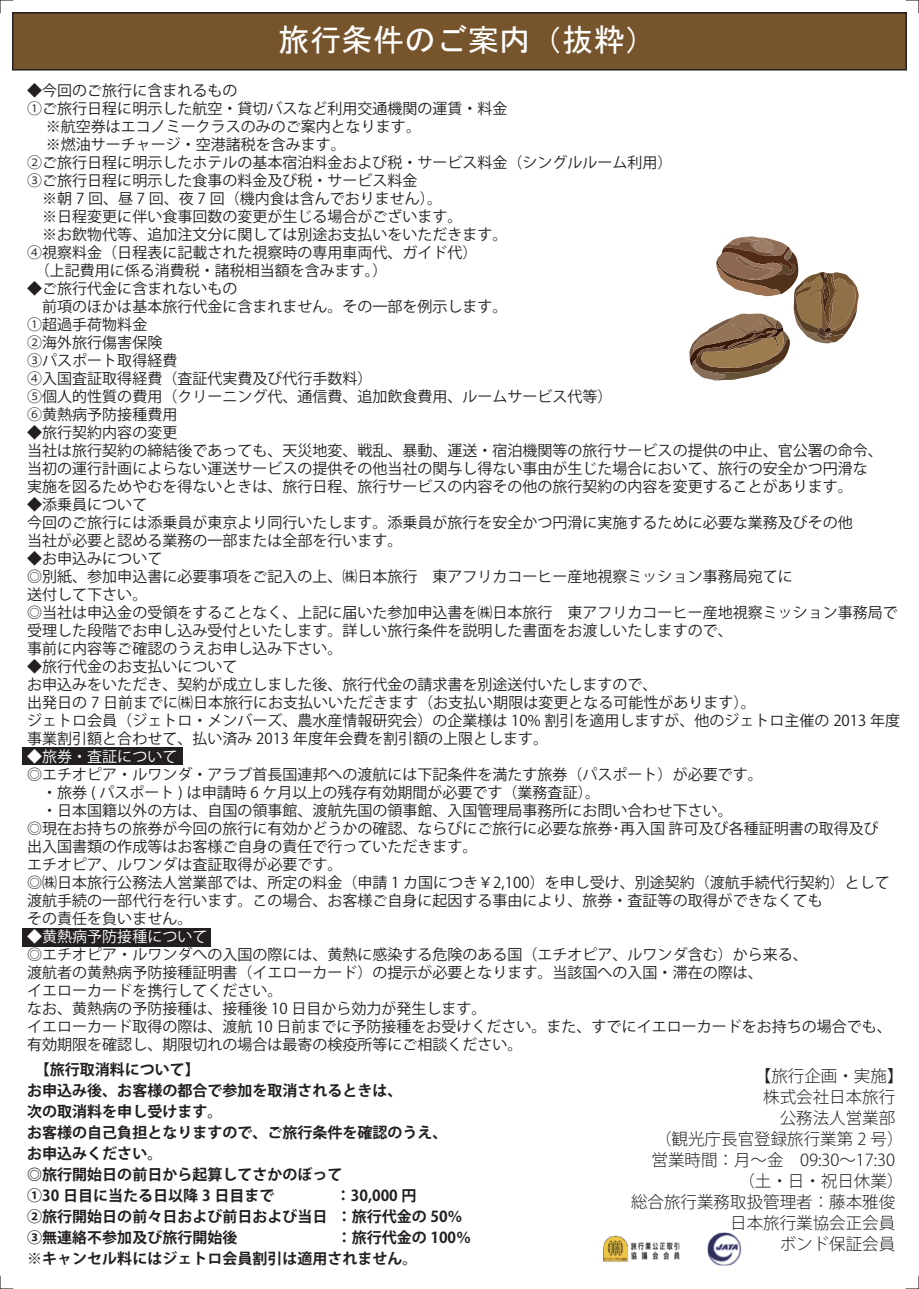
<style>
.page{position:relative;width:919px;height:1289px;background:#fff}
.page>*{position:absolute;margin:0;border:0;box-sizing:border-box;transform-origin:0 0}
.t1{font:31.5px "MS Gothic";color:#fff}
.t2{font:300 16.5px "Koz Go Pro";color:#231f20}
.t3{font:15px/18px "Koz Go Pro";color:#231f20}
.t4{font:700 15px/21px "Koz Go Pro";color:#231f20}
.t5{font:15px "Koz Go Pro";color:#fff}
</style>
<div class="page">
<svg style="left:0;top:1275px;width:13px;height:14px"></svg>
<svg style="left:0;top:0;width:13px;height:13px"></svg>
<svg style="left:905px;top:0;width:14px;height:13px"></svg>
<svg style="left:905px;top:1275px;width:14px;height:14px"></svg>
<div style="left:12px;top:12px;width:894px;height:59px;background:#76542c;border:2px solid #231f20"></div>
<img style="left:707px;top:1232px;width:35px;height:33px">
<img style="left:603px;top:1235px;width:76px;height:27px">
<svg style="left:689px;top:236px;width:169px;height:144px"></svg>
<div style="left:23px;top:928px;width:188px;height:19px;background:#231f20"></div>
<div style="left:23px;top:747px;width:160px;height:17px;background:#231f20"></div>
<h1 class="t1" style="left:278px;top:24px;width:379px">旅行条件のご案内（抜粋）</h1>
<p class="t3" style="left:27px;top:100px;width:646px">①ご旅行日程に明示した航空・貸切バスなど利用交通機関の運賃・料金<br>　 ※航空券はエコノミークラスのみのご案内となります。　<br>　 ※燃油サーチャージ・空港諸税を含みます。<br>②ご旅行日程に明示したホテルの基本宿泊料金および税・サービス料金（シングルルーム利用）③ご旅行日程に明示した食事の料金及び税・サービス料金<br>　※朝 7 回、昼 7 回、夜 7 回（機内食は含んでおりません）。<br>　※日程変更に伴い食事回数の変更が生じる場合がございます。<br>　※お飲物代等、追加注文分に関しては別途お支払いをいただきます。<br>④視察料金（日程表に記載された視察時の専用車両代、ガイド代）<br>　（上記費用に係る消費税・諸税相当額を含みます。）</p>
<p class="t3" style="left:27px;top:280px;width:586px">◆ご旅行代金に含まれないもの<br>　前項のほかは基本旅行代金に含まれません。その一部を例示します。<br>①超過手荷物料金<br>②海外旅行傷害保険<br>③パスポート取得経費<br>④入国査証取得経費（査証代実費及び代行手数料）<br>⑤個人的性質の費用（クリーニング代、通信費、追加飲食費用、ルームサービス代等）<br>⑥黄熱病予防接種費用</p>
<p class="t3" style="left:27px;top:424px;width:856px">◆旅行契約内容の変更<br>当社は旅行契約の締結後であっても、天災地変、戦乱、暴動、運送・宿泊機関等の旅行サービスの提供の中止、官公署の命令、当初の運行計画によらない運送サービスの提供その他当社の関与し得ない事由が生じた場合において、旅行の安全かつ円滑な実施を図るためやむを得ないときは、旅行日程、旅行サービスの内容その他の旅行契約の内容を変更することがあります。</p>
<p class="t3" style="left:27px;top:496px;width:826px">◆添乗員について<br>今回のご旅行には添乗員が東京より同行いたします。添乗員が旅行を安全かつ円滑に実施するために必要な業務及びその他当社が必要と認める業務の一部または全部を行います。</p>
<p class="t3" style="left:27px;top:550px;width:871px">◆お申込みについて<br>◎別紙、参加申込書に必要事項をご記入の上、㈱日本旅行　東アフリカコーヒー産地視察ミッション事務局宛てに<br>送付して下さい。<br>◎当社は申込金の受領をすることなく、上記に届いた参加申込書を㈱日本旅行　東アフリカコーヒー産地視察ミッション事務局で受理した段階でお申し込み受付といたします。詳しい旅行条件を説明した書面をお渡しいたしますので、<br>事前に内容等ご確認のうえお申し込み下さい。</p>
<p class="t3" style="left:27px;top:658px;width:874px">◆旅行代金のお支払いについて<br>お申込みをいただき、契約が成立しました後、旅行代金の請求書を別途送付いたしますので、<br>出発日の 7 日前までに㈱日本旅行にお支払いいただきます（お支払い期限は変更となる可能性があります）。<br>ジェトロ会員（ジェトロ・メンバーズ、農水産情報研究会）の企業様は 10% 割引を適用しますが、他のジェトロ主催の 2013 年度事業割引額と合わせて、払い済み 2013 年度年会費を割引額の上限とします。</p>
<p class="t5" style="left:27px;top:747px;width:151px">◆旅券・査証について</p>
<p class="t3" style="left:27px;top:766px;width:864px">◎エチオピア・ルワンダ・アラブ首長国連邦への渡航には下記条件を満たす旅券（パスポート）が必要です。<br>　・旅券 ( パスポート ) は申請時 6 ケ月以上の残存有効期間が必要です（業務査証）。<br>　・日本国籍以外の方は、自国の領事館、渡航先国の領事館、入国管理局事務所にお問い合わせ下さい。<br>◎現在お持ちの旅券が今回の旅行に有効かどうかの確認、ならびにご旅行に必要な旅券･再入国 許可及び各種証明書の取得及び出入国書類の作成等はお客様ご自身の責任で行っていただきます。<br>エチオピア、ルワンダは査証取得が必要です。<br>◎㈱日本旅行公務法人営業部では、所定の料金（申請 1 カ国につき￥2,100）を申し受け、別途契約（渡航手続代行契約）として渡航手続の一部代行を行います。この場合、お客様ご自身に起因する事由により、旅券・査証等の取得ができなくても<br>その責任を負いません。</p>
<p class="t5" style="left:27px;top:927px;width:181px">◆黄熱病予防接種について</p>
<p class="t3" style="left:27px;top:946px;width:866px">◎エチオピア・ルワンダへの入国の際には、黄熱に感染する危険のある国（エチオピア、ルワンダ含む）から来る、<br>渡航者の黄熱病予防接種証明書（イエローカード）の提示が必要となります。当該国への入国・滞在の際は、<br>イエローカードを携行してください。<br>なお、黄熱病の予防接種は、接種後 10 日目から効力が発生します。<br>イエローカード取得の際は、渡航 10 日前までに予防接種をお受けください。また、すでにイエローカードをお持ちの場合でも、有効期限を確認し、期限切れの場合は最寄の検疫所等にご相談ください。</p>
<p class="t4" style="left:27px;top:1060px;width:421px">　【旅行取消料について】<br>お申込み後、お客様の都合で参加を取消されるときは、<br>次の取消料を申し受けます。<br>お客様の自己負担となりますので、ご旅行条件を確認のうえ、お申込みください。<br>◎旅行開始日の前日から起算してさかのぼって<br>①30 日目に当たる日以降 3 日目まで 　</p>
<p class="t2" style="left:746px;top:1065px;width:158px">　【旅行企画・実施】</p>
<p class="t2" style="left:763px;top:1086px;width:134px">株式会社日本旅行</p>
<p class="t2" style="left:779px;top:1107px;width:117px">公務法人営業部</p>
<p class="t2" style="left:655px;top:1128px;width:250px">（観光庁長官登録旅行業第 2 号）</p>
<p class="t2" style="left:651px;top:1149px;width:245px">営業時間：月～金　09:30～17:30</p>
<p class="t2" style="left:738px;top:1170px;width:167px">（土・日・祝日休業）</p>
<p class="t2" style="left:631px;top:1191px;width:266px">総合旅行業務取扱管理者：藤本雅俊</p>
<p class="t2" style="left:730px;top:1212px;width:167px">日本旅行業協会正会員</p>
<p class="t2" style="left:779px;top:1233px;width:117px">ボンド保証会員</p>
<p class="t4" style="left:27px;top:1186px;width:445px;text-indent:308px">：30,000 円<br>②旅行開始日の前々日および前日および当日 ：旅行代金の 50％<br>③無連絡不参加及び旅行開始後 　　　 　　　 ：旅行代金の 100％※キャンセル料にはジェトロ会員割引は適用されません。</p>
</div>
